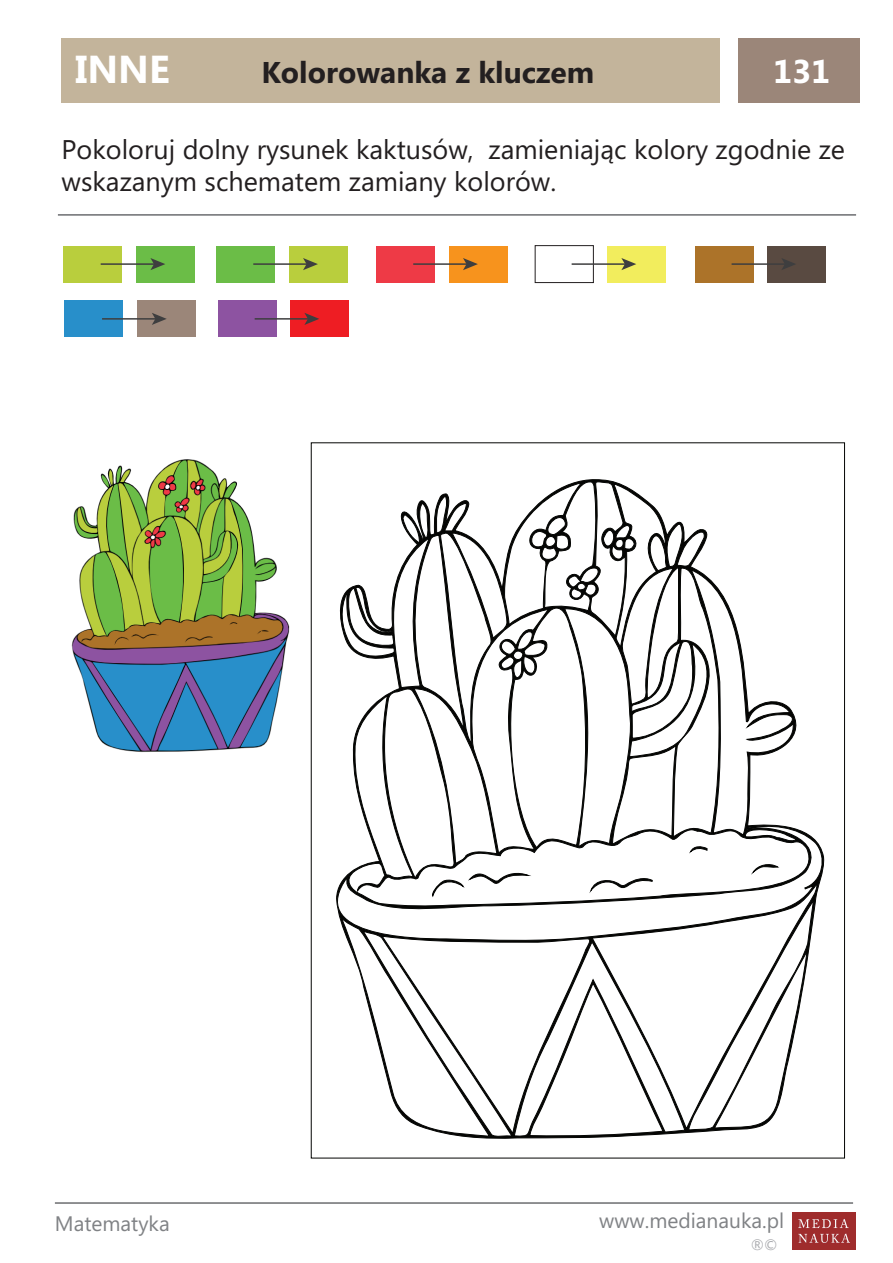
<style>
.page{position:relative;width:893px;height:1263px;background:#fff}
.page>*{position:absolute;margin:0;border:0;box-sizing:border-box;transform-origin:0 0}
.t1{font:700 39px "Microsoft Phags Pa";color:#fff}
.t2{font:700 33px "Microsoft Phags Pa";color:#fff}
.t3{font:700 30px "Microsoft Phags Pa";color:#231f20}
.t4{font:27px/32.4px "Microsoft Phags Pa";color:#231f20}
.t5{font:21px "Microsoft Phags Pa";color:#808285}
.t6{font:15px "Microsoft Phags Pa";color:#a8a9ad}
</style>
<div class="page">
<div style="left:62px;top:38px;width:658px;height:65px;background:#c3b49b"></div>
<img style="left:793px;top:1213px;width:63px;height:37px">
<div style="left:739px;top:38px;width:121px;height:65px;background:#9b8679"></div>
<hr style="left:55px;top:1202px;width:798px;height:2px;background:#6c6d70">
<hr style="left:58px;top:214px;width:798px;height:2px;background:#6c6d70">
<div style="left:63px;top:246px;width:58px;height:37px;background:#b9ce3d"></div>
<div style="left:136px;top:246px;width:58px;height:37px;background:#6bbd47"></div>
<hr style="left:101px;top:263px;width:54px;height:2px;background:#3e3e3f">
<svg style="left:150px;top:258px;width:15px;height:12px"></svg>
<div style="left:217px;top:246px;width:58px;height:37px;background:#6bbd47"></div>
<div style="left:289px;top:246px;width:58px;height:37px;background:#b9ce3d"></div>
<hr style="left:253px;top:263px;width:54px;height:2px;background:#3e3e3f">
<svg style="left:303px;top:258px;width:15px;height:12px"></svg>
<div style="left:377px;top:246px;width:58px;height:37px;background:#ee3a46"></div>
<div style="left:449px;top:246px;width:58px;height:37px;background:#f7931d"></div>
<hr style="left:413px;top:263px;width:54px;height:2px;background:#3e3e3f">
<svg style="left:463px;top:258px;width:15px;height:12px"></svg>
<div style="left:535px;top:245px;width:59px;height:38px;background:#fff;border:1px solid #231f20"></div>
<div style="left:607px;top:246px;width:58px;height:37px;background:#f2ed5d"></div>
<hr style="left:572px;top:263px;width:54px;height:2px;background:#3e3e3f">
<svg style="left:621px;top:258px;width:15px;height:12px"></svg>
<div style="left:695px;top:246px;width:58px;height:37px;background:#ac7329"></div>
<div style="left:767px;top:246px;width:58px;height:37px;background:#594a41"></div>
<hr style="left:732px;top:263px;width:54px;height:2px;background:#3e3e3f">
<svg style="left:782px;top:258px;width:14px;height:12px"></svg>
<div style="left:64px;top:300px;width:59px;height:37px;background:#288fca"></div>
<div style="left:138px;top:300px;width:58px;height:37px;background:#9b8679"></div>
<hr style="left:102px;top:318px;width:54px;height:2px;background:#3e3e3f">
<svg style="left:152px;top:313px;width:15px;height:12px"></svg>
<div style="left:218px;top:300px;width:58px;height:37px;background:#8d53a1"></div>
<div style="left:290px;top:300px;width:59px;height:37px;background:#ee1d23"></div>
<hr style="left:255px;top:318px;width:54px;height:2px;background:#3e3e3f">
<svg style="left:304px;top:313px;width:15px;height:12px"></svg>
<svg style="left:310px;top:442px;width:535px;height:717px"></svg>
<svg style="left:310px;top:823px;width:519px;height:120px"></svg>
<svg style="left:339px;top:479px;width:489px;height:659px"></svg>
<img style="left:71px;top:459px;width:219px;height:293px">
<h1 class="t1" style="left:75px;top:42px;width:96px">INNE</h1>
<p class="t3" style="left:261px;top:51px;width:334px">Kolorowanka z kluczem</p>
<p class="t2" style="left:773px;top:48px;width:58px">131</p>
<p class="t4" style="left:62px;top:132px;width:785px">Pokoloruj dolny rysunek kaktusów, zamieniając kolory zgodnie ze wskazanym schematem zamiany kolorów.</p>
<p class="t5" style="left:55px;top:1209px;width:116px">Matematyka</p>
<p class="t5" style="left:599px;top:1206px;width:186px">www.medianauka.pl</p>
<p class="t6" style="left:751px;top:1234px;width:28px">®©</p>
</div>
